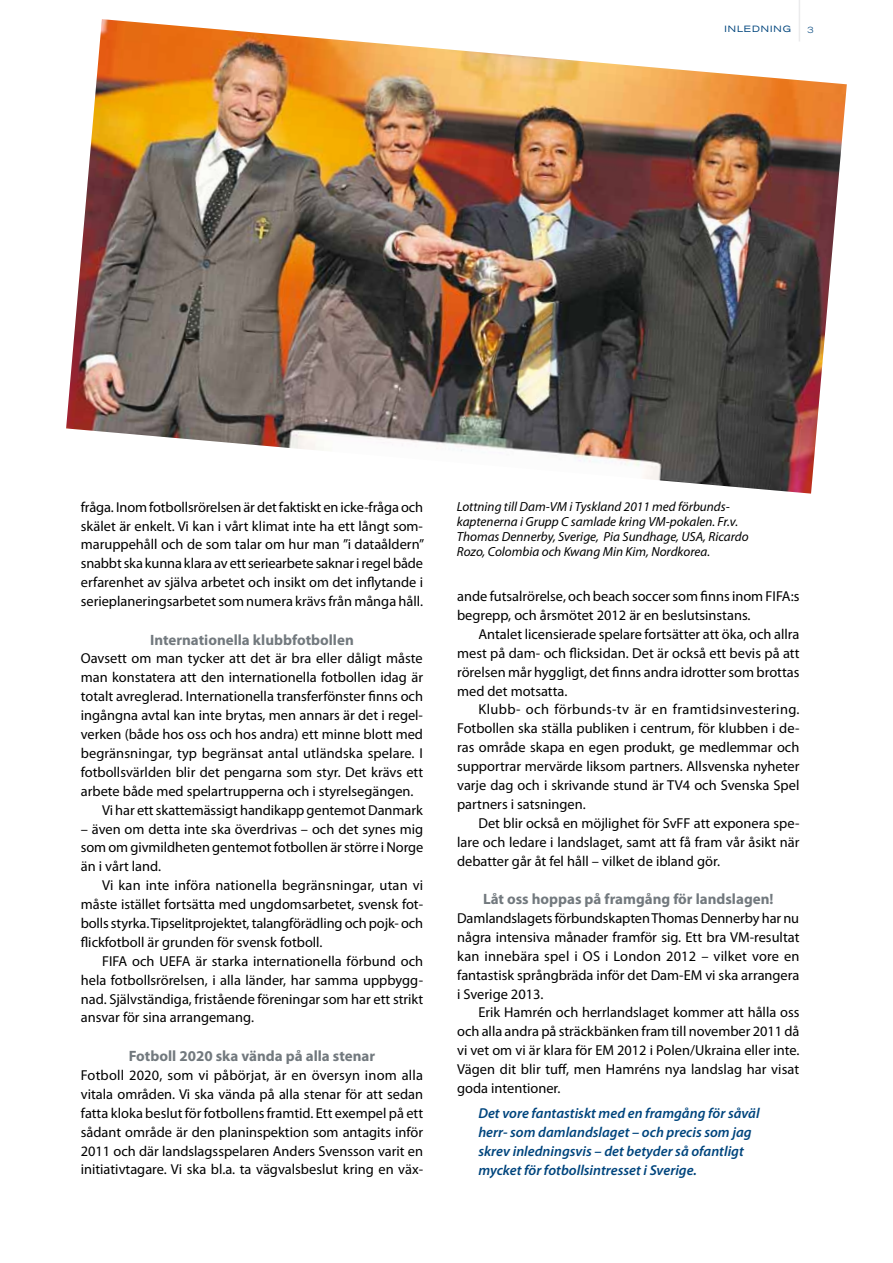
<style>
.page{position:relative;width:893px;height:1263px;background:#fff}
.page>*{position:absolute;margin:0;border:0;box-sizing:border-box;transform-origin:0 0}
.t1{font:700 15px "Myriad Pro";color:#72797e}
.t2{font:14.4px/18.9px "Myriad Pro";color:#000;text-align:justify}
.t3{font:italic 600 14.4px/18.9px "Myriad Pro";color:#00457d}
.t4{font:italic 13.2px/15px "Myriad Pro";color:#000}
.t5{font:expanded 9px "Akzidenz Grotesk BE";letter-spacing:.115em;color:#00457d}
.t6{font:300 expanded 9px "Akzidenz Grotesk BE";color:#00457d}
</style>
<div class="page">
<hr style="left:799px;top:0;width:1px;height:41px;background:#ebebec">
<img style="left:66px;top:19px;width:781px;height:475px">
<p class="t5" style="left:724px;top:24px;width:68px">INLEDNING</p>
<p class="t6" style="left:807px;top:24px;width:8px">3</p>
<p class="t2" style="left:81px;top:497px;width:345px">fråga. Inom fotbollsrörelsen är det faktiskt en icke-fråga och skälet är enkelt. Vi kan i vårt klimat inte ha ett långt som&shy;maruppehåll och de som talar om hur man ”i dataåldern” snabbt ska kunna klara av ett seriearbete saknar i regel både erfarenhet av själva arbetet och insikt om det inflytande i serieplaneringsarbetet som numera krävs från många håll.</p>
<p class="t1" style="left:150px;top:630px;width:205px">Internationella klubbfotbollen</p>
<p class="t2" style="left:81px;top:649px;width:343px">Oavsett om man tycker att det är bra eller dåligt måste</p>
<p class="t2" style="left:81px;top:668px;width:344px">man konstatera att den internationella fotbollen idag är</p>
<p class="t2" style="left:81px;top:687px;width:344px">totalt avreglerad. Internationella transferfönster finns och</p>
<p class="t2" style="left:81px;top:706px;width:344px">ingångna avtal kan inte brytas, men annars är det i regel-</p>
<p class="t2" style="left:81px;top:724px;width:344px">verken (både hos oss och hos andra) ett minne blott med</p>
<p class="t2" style="left:81px;top:743px;width:344px">begränsningar, typ begränsat antal utländska spelare. I</p>
<p class="t2" style="left:81px;top:762px;width:344px">fotbollsvärlden blir det pengarna som styr. Det krävs ett</p>
<p class="t2" style="left:81px;top:781px;width:334px">arbete både med spelartrupperna och i styrelsegängen.</p>
<p class="t2" style="left:102px;top:800px;width:322px">Vi har ett skattemässigt handikapp gentemot Danmark</p>
<p class="t2" style="left:81px;top:819px;width:344px">– även om detta inte ska överdrivas – och det synes mig som om givmildheten gentemot fotbollen är större i Norge än i vårt land.</p>
<p class="t2" style="left:81px;top:876px;width:344px;text-indent:21px">Vi kan inte införa nationella begränsningar, utan vi måste istället fortsätta med ungdomsarbetet, svensk fot&shy;bolls styrka. Tipselitprojektet, talangförädling och pojk- och flickfotboll är grunden för svensk fotboll.</p>
<p class="t2" style="left:81px;top:951px;width:344px;text-indent:21px">FIFA och UEFA är starka internationella förbund och hela fotbollsrörelsen, i alla länder, har samma uppbygg&shy;nad. Självständiga, fristående föreningar som har ett strikt ansvar för sina arrangemang.</p>
<p class="t1" style="left:129px;top:1046px;width:248px">Fotboll 2020 ska vända på alla stenar</p>
<p class="t2" style="left:81px;top:1065px;width:344px">Fotboll 2020, som vi påbörjat, är en översyn inom alla vitala områden. Vi ska vända på alla stenar för att sedan fatta kloka beslut för fotbollens framtid. Ett exempel på ett sådant område är den planinspektion som antagits inför 2011 och där landslagsspelaren Anders Svensson varit en initiativtagare. Vi ska bl.a. ta vägvalsbeslut kring en väx-</p>
<p class="t4" style="left:457px;top:499px;width:293px">Lottning till Dam-VM i Tyskland 2011 med förbunds&shy;kaptenerna i Grupp C samlade kring VM-pokalen. Fr.v.<br>Thomas Dennerby, Sverige, Pia Sundhage, USA, Ricardo Rozo, Colombia och Kwang Min Kim, Nordkorea.</p>
<p class="t2" style="left:457px;top:586px;width:344px">ande futsalrörelse, och beach soccer som finns inom FIFA:s begrepp, och årsmötet 2012 är en beslutsinstans.</p>
<p class="t2" style="left:457px;top:624px;width:344px;text-indent:21px">Antalet licensierade spelare fortsätter att öka, och allra mest på dam- och flicksidan. Det är också ett bevis på att rörelsen mår hyggligt, det finns andra idrotter som brottas med det motsatta.</p>
<p class="t2" style="left:457px;top:700px;width:344px;text-indent:21px">Klubb- och förbunds-tv är en framtidsinvestering.<br>Fotbollen ska ställa publiken i centrum, för klubben i de&shy;ras område skapa en egen produkt, ge medlemmar och supportrar mervärde liksom partners. Allsvenska nyheter varje dag och i skrivande stund är TV4 och Svenska Spel partners i satsningen.</p>
<p class="t2" style="left:457px;top:813px;width:344px;text-indent:21px">Det blir också en möjlighet för SvFF att exponera spe&shy;lare och ledare i landslaget, samt att få fram vår åsikt när debatter går åt fel håll – vilket de ibland gör.</p>
<p class="t1" style="left:483px;top:889px;width:292px">Låt oss hoppas på framgång för landslagen!</p>
<p class="t2" style="left:457px;top:908px;width:344px">Damlandslagets förbundskapten Thomas Dennerby har nu några intensiva månader framför sig. Ett bra VM-resultat kan innebära spel i OS i London 2012 – vilket vore en fantastisk språngbräda inför det Dam-EM vi ska arrangera i Sverige 2013.</p>
<p class="t2" style="left:457px;top:1003px;width:344px;text-indent:21px">Erik Hamrén och herrlandslaget kommer att hålla oss och alla andra på sträckbänken fram till november 2011 då vi vet om vi är klara för EM 2012 i Polen/Ukraina eller inte.<br>Vägen dit blir tuff, men Hamréns nya landslag har visat goda intentioner.</p>
<p class="t3" style="left:478px;top:1103px;width:283px">Det vore fantastiskt med en framgång för såväl herr- som damlandslaget – och precis som jag skrev inledningsvis – det betyder så ofantligt mycket för fotbollsintresset i Sverige.</p>
</div>
